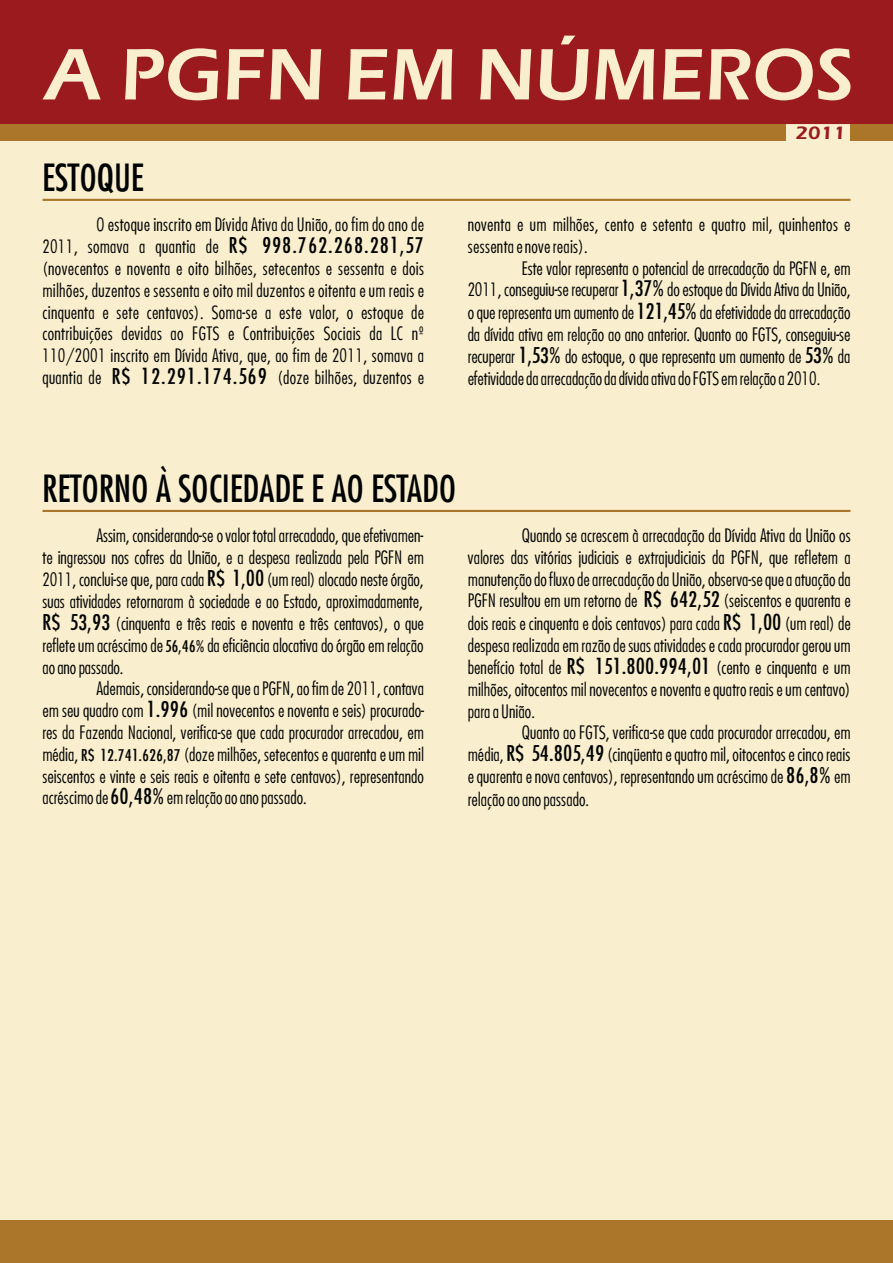
<style>
.page{position:relative;width:893px;height:1263px;background:#fff}
.page>*{position:absolute;margin:0;border:0;box-sizing:border-box;transform-origin:0 0}
.t1{font:600 75.45px "Eras ITC";color:#f9eecd}
.t2{font:condensed 36.3px "Futura";color:#020304}
.t3{font:600 18.6px "Eras ITC";color:#9a1a1d;scale:1.11 1}
.t4{font:300 condensed 18px/21.9px "Futura";letter-spacing:.005em;color:#020304;text-align:justify}
.s1{font-weight:100;font-size:24px}
.s2{font-weight:100}
</style>
<div class="page">
<div style="left:0;top:0;width:893px;height:1244px;background:#f9eecd"></div>
<div style="left:0;top:0;width:893px;height:141px;background:#9a1a1d"></div>
<div style="left:0;top:124px;width:785px;height:17px;background:#ab752a"></div>
<div style="left:0;top:1220px;width:893px;height:43px;background:#ab752a"></div>
<div style="left:850px;top:124px;width:43px;height:17px;background:#ab752a"></div>
<hr style="left:43px;top:510px;width:807px;height:2px;background:#ab752a">
<hr style="left:43px;top:199px;width:807px;height:2px;background:#ab752a">
<h1 class="t1" style="left:45px;top:48px;width:811px">A PGFN EM NÚMEROS</h1>
<p class="t3" style="left:795px;top:126px;width:47px">2011</p>
<h2 class="t2" style="left:43px;top:160px;width:103px">ESTOQUE</h2>
<p class="t4" style="left:42px;top:215px;width:383px;text-indent:54px">O estoque inscrito em Dívida Ativa da União, ao fim do ano de 2011, somava a quantia de <span class="s1">R$ 998.762.268.281,57 </span>(novecentos e noventa e oito bilhões, setecentos e sessenta e dois milhões, duzentos e sessenta e oito mil duzentos e oitenta e um reais e cinquenta e sete centavos). Soma-se a este valor, o estoque de contribuições devidas ao FGTS e Contribuições Sociais da LC nº 110/2001 inscrito em Dívida Ativa, que, ao fim de 2011, somava a quantia de <span class="s1">R$ 12.291.174.569</span> (doze bilhões, duzentos e</p>
<p class="t4" style="left:468px;top:215px;width:384px">noventa e um milhões, cento e setenta e quatro mil, quinhentos e sessenta e nove reais).</p>
<p class="t4" style="left:468px;top:258px;width:384px;text-indent:54px">Este valor representa o potencial de arrecadação da PGFN e, em 2011, conseguiu-se recuperar <span class="s1">1,37%</span>do estoque da Dívida Ativa da União, o que representa um aumento de <span class="s1">121,45%</span>da efetividade da arrecadação da dívida ativa em relação ao ano anterior. Quanto ao FGTS, conseguiu-se recuperar <span class="s1">1,53%</span> do estoque, o que representa um aumento de <span class="s1">53%</span> da efetividade da arrecadação da dívida ativa do FGTS em relação a 2010.</p>
<h2 class="t2" style="left:43px;top:471px;width:415px">RETORNO À SOCIEDADE E AO ESTADO</h2>
<p class="t4" style="left:43px;top:526px;width:383px;text-indent:54px">Assim, considerando-se o valor total arrecadado, que efetivamen&shy;te ingressou nos cofres da União, e a despesa realizada pela PGFN em 2011, conclui-se que, para cada <span class="s1">R$ 1,00</span>(um real) alocado neste órgão, suas atividades retornaram à sociedade e ao Estado, aproximadamente, <span class="s1">R$ 53,93</span> (cinquenta e três reais e noventa e três centavos), o que reflete um acréscimo de <span class="s2">56,46%</span> da eficiência alocativa do órgão em relação ao ano passado.</p>
<p class="t4" style="left:42px;top:679px;width:383px;text-indent:54px">Ademais, considerando-se que a PGFN, ao fim de 2011, contava em seu quadro com <span class="s1">1.996</span> (mil novecentos e noventa e seis) procurado&shy;res da Fazenda Nacional, verifica-se que cada procurador arrecadou, em média, <span class="s2">R$ 12.741.626,87</span>(doze milhões, setecentos e quarenta e um mil seiscentos e vinte e seis reais e oitenta e sete centavos), representando acréscimo de <span class="s1">60,48%</span>em relação ao ano passado.</p>
<p class="t4" style="left:468px;top:526px;width:384px;text-indent:54px">Quando se acrescem à arrecadação da Dívida Ativa da União os valores das vitórias judiciais e extrajudiciais da PGFN, que refletem a manutenção do fluxo de arrecadação da União, observa-se que a atuação da PGFN resultou em um retorno de <span class="s1">R$ 642,52</span> (seiscentos e quarenta e dois reais e cinquenta e dois centavos) para cada <span class="s1">R$ 1,00</span> (um real) de despesa realizada em razão de suas atividades e cada procurador gerou um benefício total de <span class="s1">R$ 151.800.994,01</span> (cento e cinquenta e um milhões, oitocentos mil novecentos e noventa e quatro reais e um centavo) para a União.</p>
<p class="t4" style="left:468px;top:723px;width:384px;text-indent:54px">Quanto ao FGTS, verifica-se que cada procurador arrecadou, em média, <span class="s1">R$ 54.805,49</span>(cinqüenta e quatro mil, oitocentos e cinco reais e quarenta e nova centavos), representando um acréscimo de <span class="s1">86,8%</span> em relação ao ano passado.</p>
</div>
